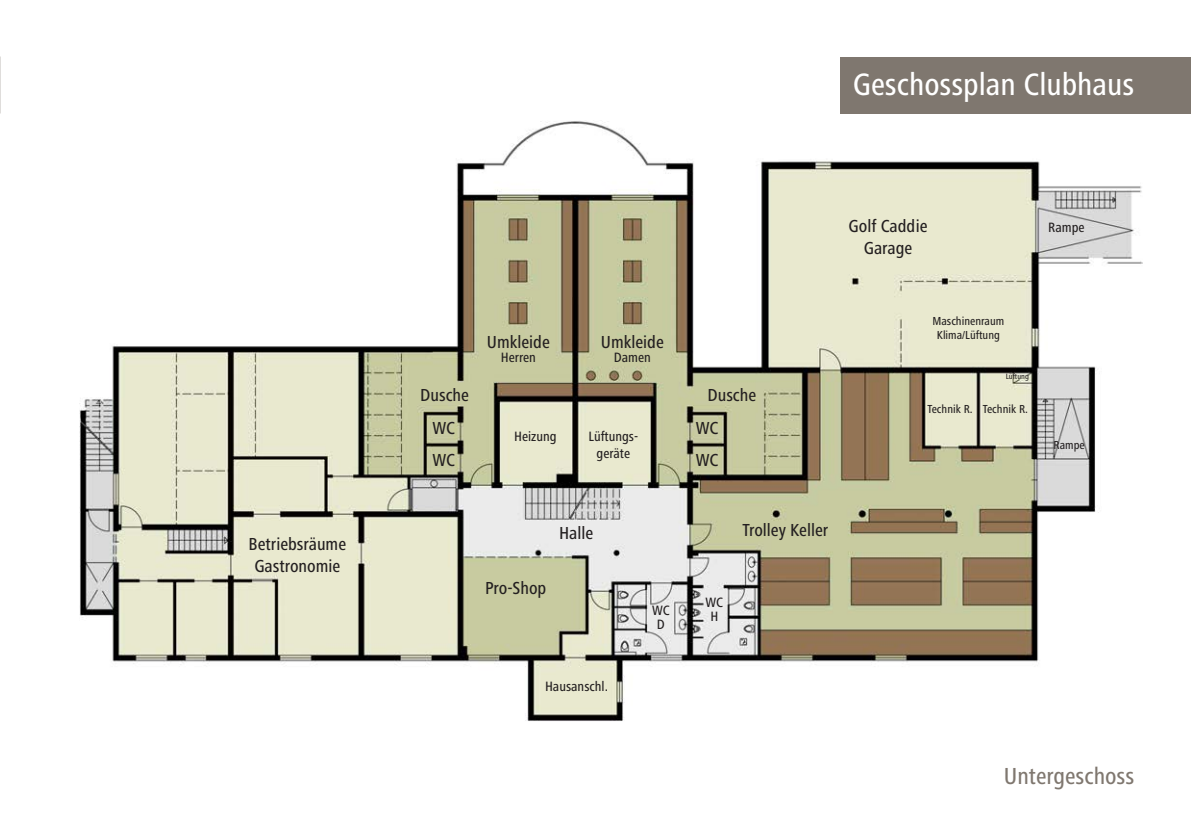
<style>
.page{position:relative;width:1191px;height:840px;background:#fff}
.page>*{position:absolute;margin:0;border:0;box-sizing:border-box;transform-origin:0 0}
.t1{font:500 condensed 32px "Frutiger Next Pro";color:#fff}
.t2{font:500 condensed 24px "Frutiger Next Pro";color:#7f776f}
.t3{font:500 condensed 18px/21.6px "Frutiger Next Pro";color:#231f20;text-align:center}
.t4{font:500 condensed 14px/14px "Frutiger Next Pro";color:#231f20;text-align:center}
.t5{font:500 condensed 12px/14.4px "Frutiger Next Pro";color:#231f20;text-align:center}
.t6{font:500 condensed 8px "Frutiger Next Pro";color:#231f20}
</style>
<div class="page">
<img style="left:79px;top:121px;width:1063px;height:600px">
<div style="left:840px;top:57px;width:351px;height:56px;background:#7f776f"></div>
<p class="t3" style="left:248px;top:533px;width:99px">Betriebsräume<br>Gastronomie</p>
<h1 class="t1" style="left:852px;top:66px;width:283px">Geschossplan Clubhaus</h1>
<p class="t3" style="left:848px;top:215px;width:81px">Golf Caddie<br>Garage</p>
<p class="t4" style="left:1048px;top:220px;width:38px">Rampe</p>
<p class="t3" style="left:487px;top:331px;width:64px">Umkleide</p>
<p class="t4" style="left:501px;top:350px;width:37px">Herren</p>
<p class="t3" style="left:601px;top:331px;width:64px">Umkleide</p>
<p class="t4" style="left:614px;top:350px;width:39px">Damen</p>
<p class="t3" style="left:420px;top:384px;width:50px">Dusche</p>
<p class="t3" style="left:707px;top:384px;width:50px">Dusche</p>
<p class="t3" style="left:432px;top:417px;width:24px">WC</p>
<p class="t3" style="left:695px;top:417px;width:24px">WC</p>
<p class="t3" style="left:432px;top:449px;width:24px">WC</p>
<p class="t3" style="left:695px;top:449px;width:24px">WC</p>
<p class="t4" style="left:588px;top:428px;width:51px;line-height:16.8px">Lüftungs&shy;geräte</p>
<p class="t4" style="left:514px;top:429px;width:44px">Heizung</p>
<p class="t3" style="left:559px;top:521px;width:36px">Halle</p>
<p class="t3" style="left:485px;top:577px;width:63px">Pro-Shop</p>
<p class="t4" style="left:545px;top:679px;width:64px">Hausanschl.</p>
<p class="t3" style="left:742px;top:518px;width:87px">Trolley Keller</p>
<p class="t4" style="left:652px;top:603px;width:19px">WC<br>D</p>
<p class="t4" style="left:705px;top:594px;width:19px">WC<br>H</p>
<p class="t5" style="left:932px;top:313px;width:73px">Maschinenraum<br>Klima/Lüftung</p>
<p class="t5" style="left:927px;top:401px;width:47px">Technik R.</p>
<p class="t6" style="left:1005px;top:372px;width:25px">Lüftung</p>
<p class="t5" style="left:982px;top:401px;width:47px">Technik R.</p>
<p class="t5" style="left:1053px;top:437px;width:33px">Rampe</p>
<h2 class="t2" style="left:1004px;top:761px;width:132px">Untergeschoss</h2>
</div>
